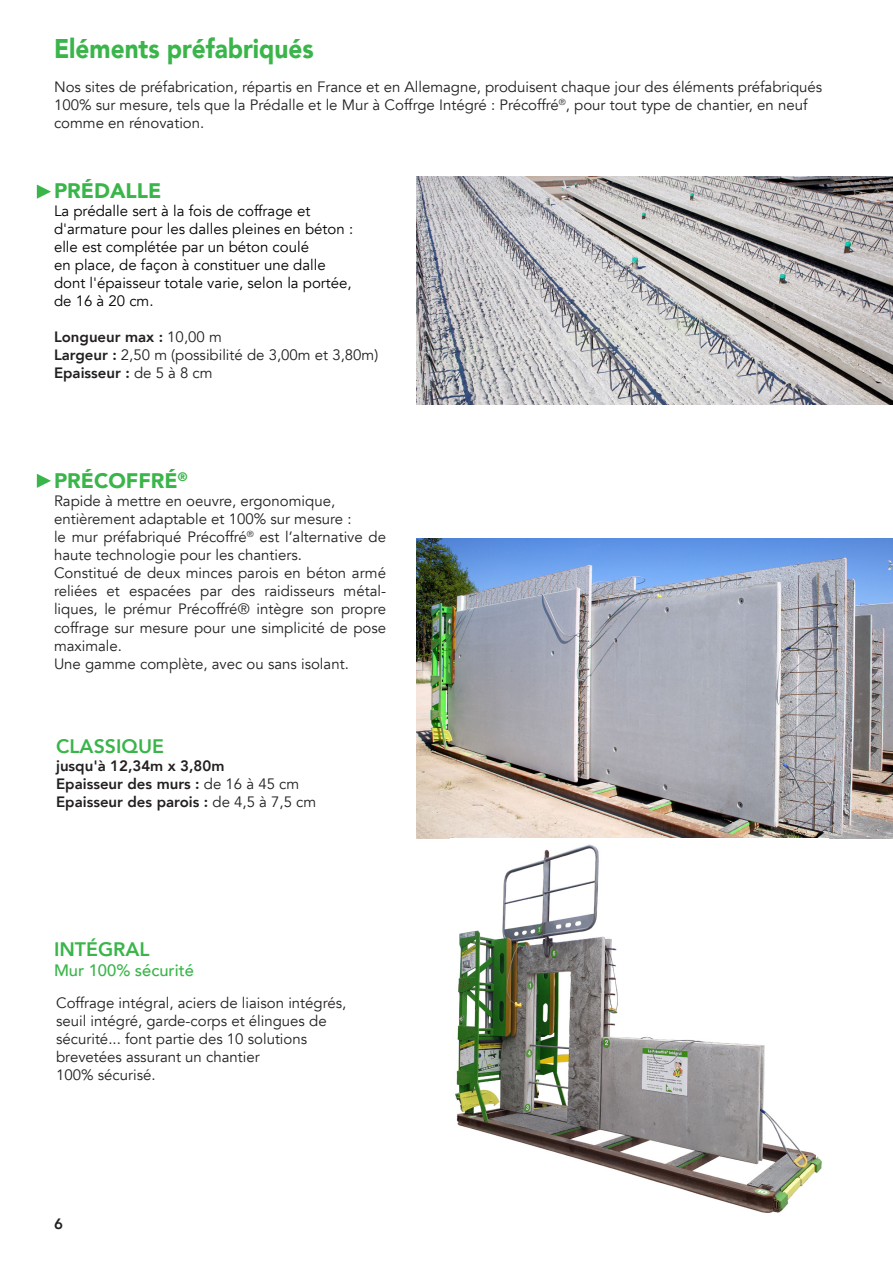
<style>
.page{position:relative;width:893px;height:1263px;background:#fff}
.page>*{position:absolute;margin:0;border:0;box-sizing:border-box;transform-origin:0 0}
.t1{font:900 27px "Avenir";color:#3ab54a;scale:.9 1}
.t2{font:900 21px "Avenir";color:#3ab54a}
.t3{font:800 19.5px "Avenir";color:#3ab54a}
.t4{font:500 16.5px "Avenir";color:#3ab54a}
.t5{font:15px/18px "Avenir";color:#231f20}
.t6{font:15px "Avenir";color:#000}
.t7{font:800 15px "Avenir";color:#231f20}
.s1{font-weight:400}
.s2{font-weight:800}
</style>
<div class="page">
<img style="left:417px;top:538px;width:476px;height:300px">
<img style="left:417px;top:177px;width:476px;height:228px">
<img style="left:455px;top:844px;width:367px;height:369px">
<svg style="left:37px;top:185px;width:14px;height:14px"></svg>
<svg style="left:37px;top:474px;width:14px;height:14px"></svg>
<p class="t1" style="left:54px;top:26px;width:290px">Eléments préfabriqués</p>
<p class="t5" style="left:54px;top:78px;width:770px">Nos sites de préfabrication, répartis en France et en Allemagne, produisent chaque jour des éléments préfabriqués<br>100% sur mesure, tels que la Prédalle et le Mur à Coffrge Intégré : Précoffré<sup>®</sup>, pour tout type de chantier, en neuf comme en rénovation.</p>
<p class="t2" style="left:54px;top:173px;width:109px">PRÉDALLE</p>
<p class="t6" style="left:54px;top:202px;width:258px">La prédalle sert à la fois de coffrage et</p>
<p class="t6" style="left:54px;top:220px;width:301px">d'armature pour les dalles pleines en béton :</p>
<p class="t6" style="left:54px;top:238px;width:257px">elle est complétée par un béton coulé</p>
<p class="t6" style="left:54px;top:256px;width:273px">en place, de façon à constituer une dalle</p>
<p class="t6" style="left:54px;top:274px;width:299px">dont l'épaisseur totale varie, selon la portée,</p>
<p class="t6" style="left:54px;top:292px;width:101px">de 16 à 20 cm.</p>
<p class="t7" style="left:54px;top:325px;width:169px">Longueur max : <span class="s1">10,00 m</span></p>
<p class="t5" style="left:54px;top:346px;width:326px"><span class="s2">Largeur :</span> 2,50 m (possibilité de 3,00m et 3,80m)</p>
<p class="t7" style="left:54px;top:361px;width:160px">Epaisseur : <span class="s1">de 5 à 8 cm</span></p>
<p class="t2" style="left:54px;top:463px;width:135px">PRÉCOFFRÉ<sup>®</sup></p>
<p class="t5" style="left:54px;top:493px;width:283px">Rapide à mettre en oeuvre, ergonomique,</p>
<p class="t5" style="left:54px;top:511px;width:299px">entièrement adaptable et 100% sur mesure :</p>
<p class="t5" style="left:54px;top:529px;width:334px">le mur préfabriqué Précoffré<sup>®</sup> est l’alternative de haute technologie pour les chantiers.</p>
<p class="t5" style="left:54px;top:565px;width:334px;text-align:justify">Constitué de deux minces parois en béton armé reliées et espacées par des raidisseurs métal&shy;liques, le prémur Précoffré® intègre son propre coffrage sur mesure pour une simplicité de pose maximale.</p>
<p class="t5" style="left:54px;top:655px;width:296px">Une gamme complète, avec ou sans isolant.</p>
<p class="t3" style="left:56px;top:731px;width:109px">CLASSIQUE</p>
<p class="t7" style="left:56px;top:754px;width:170px">jusqu'à 12,34m x 3,80m</p>
<p class="t7" style="left:56px;top:772px;width:245px">Epaisseur des murs : <span class="s1">de 16 à 45 cm</span></p>
<p class="t7" style="left:56px;top:790px;width:262px">Epaisseur des parois : <span class="s1">de 4,5 à 7,5 cm</span></p>
<p class="t3" style="left:54px;top:934px;width:97px">INTÉGRAL</p>
<p class="t4" style="left:54px;top:955px;width:141px">Mur 100% sécurité</p>
<p class="t5" style="left:56px;top:994px;width:292px">Coffrage intégral, aciers de liaison intégrés,</p>
<p class="t5" style="left:56px;top:1012px;width:272px">seuil intégré, garde-corps et élingues de sécurité... font partie des 10 solutions</p>
<p class="t5" style="left:56px;top:1048px;width:205px">brevetées assurant un chantier</p>
<p class="t5" style="left:56px;top:1066px;width:101px">100% sécurisé.</p>
<p class="t7" style="left:54px;top:1212px;width:10px">6</p>
</div>
